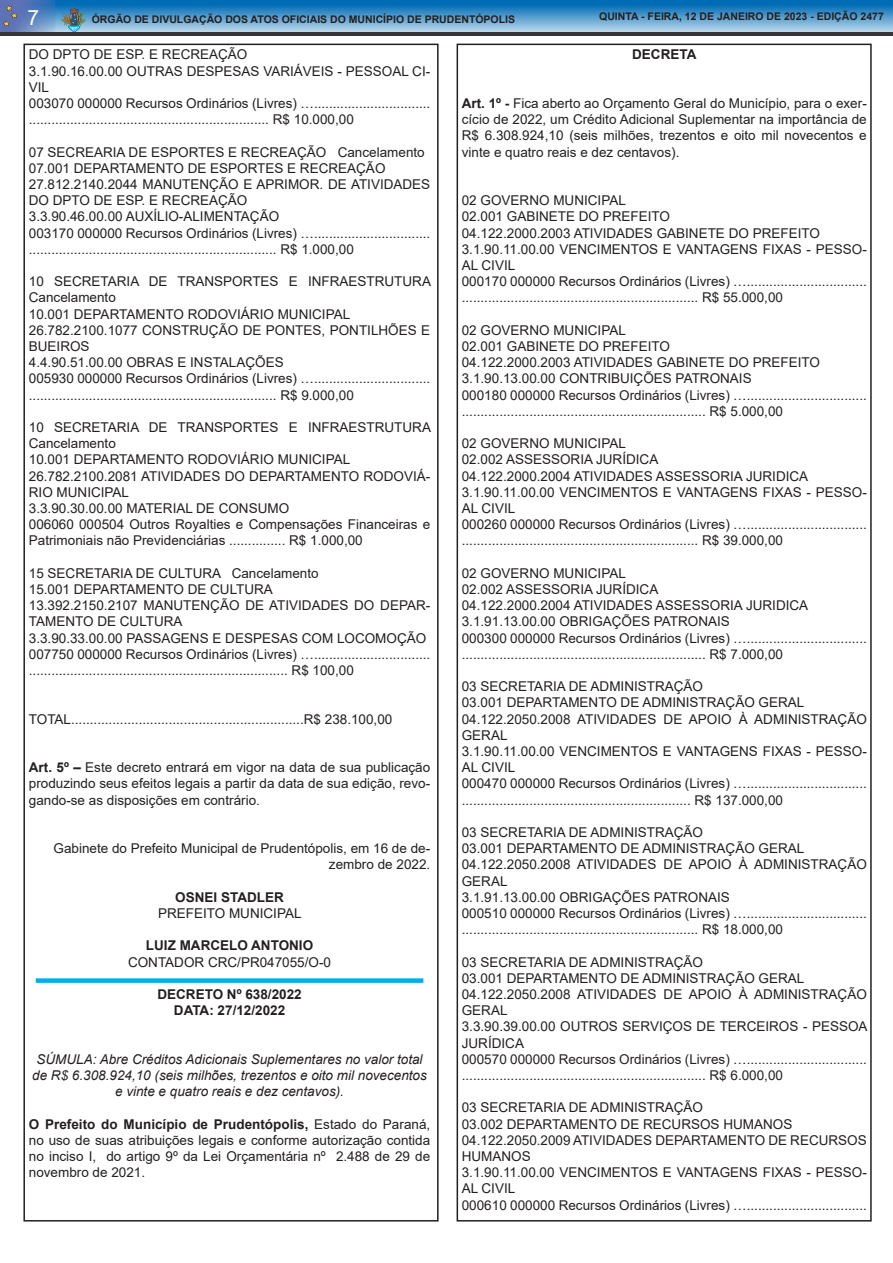
<style>
.page{position:relative;width:893px;height:1263px;background:#fff}
.page>*{position:absolute;margin:0;border:0;box-sizing:border-box;transform-origin:0 0}
.t1{font:21px "Arial";color:#fff}
.t2{font:13.5px/16.2px "Arial";color:#231f20}
.t3{font:italic 13.5px/16.2px "Arial";color:#231f20;text-align:center}
.t4{font:700 13.5px "Arial";color:#231f20}
.t5{font:700 10.5px "Arial";color:#231f20}
.s1{font-weight:700}
</style>
<div class="page">
<img style="left:56px;top:0;width:837px;height:32px">
<img style="left:0;top:0;width:56px;height:32px">
<svg style="left:3px;top:5px;width:15px;height:22px"></svg>
<svg style="left:59px;top:8px;width:27px;height:24px"></svg>
<hr style="left:0;top:32px;width:893px;height:4px;background:#383336">
<div style="left:36px;top:978px;width:387px;height:5px;background:#00aeef"></div>
<h1 class="t1" style="left:28px;top:3px;width:13px">7</h1>
<p class="t5" style="left:92px;top:12px;width:425px">ÓRGÃO DE DIVULGAÇÃO DOS ATOS OFICIAIS DO MUNICÍPIO DE PRUDENTÓPOLIS</p>
<p class="t5" style="left:599px;top:9px;width:286px">QUINTA - FEIRA, 12 DE JANEIRO DE 2023 - EDIÇÃO 2477</p>
<p class="t2" style="left:29px;top:46px;width:220px">DO DPTO DE ESP. E RECREAÇÃO</p>
<p class="t2" style="left:29px;top:63px;width:403px">3.1.90.16.00.00 OUTRAS DESPESAS VARIÁVEIS - PESSOAL CI-<br>VIL</p>
<p class="t2" style="left:29px;top:95px;width:403px">003070 000000 Recursos Ordinários (Livres) …............................... ................................................................ R$ 10.000,00</p>
<p class="t2" style="left:29px;top:144px;width:397px">07 SECREARIA DE ESPORTES E RECREAÇÃO Cancelamento</p>
<p class="t2" style="left:29px;top:160px;width:358px">07.001 DEPARTAMENTO DE ESPORTES E RECREAÇÃO</p>
<p class="t2" style="left:29px;top:176px;width:403px">27.812.2140.2044 MANUTENÇÃO E APRIMOR. DE ATIVIDADES<br>DO DPTO DE ESP. E RECREAÇÃO</p>
<p class="t2" style="left:29px;top:208px;width:252px">3.3.90.46.00.00 AUXÍLIO-ALIMENTAÇÃO</p>
<p class="t2" style="left:29px;top:225px;width:403px">003170 000000 Recursos Ordinários (Livres) …............................... .................................................................. R$ 1.000,00</p>
<p class="t2" style="left:29px;top:273px;width:404px">10 SECRETARIA DE TRANSPORTES E INFRAESTRUTURA<br>Cancelamento</p>
<p class="t2" style="left:29px;top:306px;width:323px">10.001 DEPARTAMENTO RODOVIÁRIO MUNICIPAL</p>
<p class="t2" style="left:29px;top:322px;width:403px">26.782.2100.1077 CONSTRUÇÃO DE PONTES, PONTILHÕES E<br>BUEIROS</p>
<p class="t2" style="left:29px;top:354px;width:256px">4.4.90.51.00.00 OBRAS E INSTALAÇÕES</p>
<p class="t2" style="left:29px;top:370px;width:403px">005930 000000 Recursos Ordinários (Livres) …............................... .................................................................. R$ 9.000,00</p>
<p class="t2" style="left:29px;top:419px;width:404px">10 SECRETARIA DE TRANSPORTES E INFRAESTRUTURA<br>Cancelamento</p>
<p class="t2" style="left:29px;top:451px;width:323px">10.001 DEPARTAMENTO RODOVIÁRIO MUNICIPAL</p>
<p class="t2" style="left:29px;top:468px;width:403px">26.782.2100.2081 ATIVIDADES DO DEPARTAMENTO RODOVIÁ-<br>RIO MUNICIPAL</p>
<p class="t2" style="left:29px;top:500px;width:262px">3.3.90.30.00.00 MATERIAL DE CONSUMO</p>
<p class="t2" style="left:29px;top:516px;width:403px">006060 000504 Outros Royalties e Compensações Financeiras e<br>Patrimoniais não Previdenciárias ............... R$ 1.000,00</p>
<p class="t2" style="left:29px;top:565px;width:291px">15 SECRETARIA DE CULTURA Cancelamento</p>
<p class="t2" style="left:29px;top:581px;width:246px">15.001 DEPARTAMENTO DE CULTURA</p>
<p class="t2" style="left:29px;top:597px;width:403px">13.392.2150.2107 MANUTENÇÃO DE ATIVIDADES DO DEPAR-<br>TAMENTO DE CULTURA</p>
<p class="t2" style="left:29px;top:630px;width:399px">3.3.90.33.00.00 PASSAGENS E DESPESAS COM LOCOMOÇÃO</p>
<p class="t2" style="left:29px;top:646px;width:403px">007750 000000 Recursos Ordinários (Livres) …............................... ..................................................................... R$ 100,00</p>
<p class="t2" style="left:29px;top:711px;width:365px">TOTAL..............................................................R$ 238.100,00</p>
<p class="t2" style="left:29px;top:759px;width:403px;text-align:justify"><span class="s1">Art. 5º –</span> Este decreto entrará em vigor na data de sua publicação produzindo seus efeitos legais a partir da data de sua edição, revo&shy;gando-se as disposições em contrário.</p>
<p class="t2" style="left:54px;top:840px;width:378px;text-align:right">Gabinete do Prefeito Municipal de Prudentópolis, em 16 de de&shy;zembro de 2022.</p>
<p class="t4" style="left:175px;top:887px;width:110px">OSNEI STADLER</p>
<p class="t2" style="left:158px;top:905px;width:145px">PREFEITO MUNICIPAL</p>
<p class="t4" style="left:146px;top:936px;width:169px">LUIZ MARCELO ANTONIO</p>
<p class="t2" style="left:128px;top:954px;width:205px">CONTADOR CRC/PR047055/O-0</p>
<p class="t4" style="left:157px;top:985px;width:146px">DECRETO Nº 638/2022</p>
<p class="t4" style="left:174px;top:1001px;width:113px">DATA: 27/12/2022</p>
<p class="t3" style="left:32px;top:1051px;width:396px">SÚMULA: Abre Créditos Adicionais Suplementares no valor total de R$ 6.308.924,10 (seis milhões, trezentos e oito mil novecentos e vinte e quatro reais e dez centavos).</p>
<p class="t2" style="left:29px;top:1116px;width:403px;text-align:justify"><span class="s1">O Prefeito do Município de Prudentópolis,</span> Estado do Paraná, no uso de suas atribuições legais e conforme autorização contida no inciso I, do artigo 9º da Lei Orçamentária nº 2.488 de 29 de novembro de 2021.</p>
<p class="t4" style="left:632px;top:45px;width:66px">DECRETA</p>
<p class="t2" style="left:462px;top:95px;width:406px;text-align:justify"><span class="s1">Art. 1º -</span> Fica aberto ao Orçamento Geral do Município, para o exer&shy;cício de 2022, um Crédito Adicional Suplementar na importância de R$ 6.308.924,10 (seis milhões, trezentos e oito mil novecentos e vinte e quatro reais e dez centavos).</p>
<p class="t2" style="left:462px;top:192px;width:166px">02 GOVERNO MUNICIPAL</p>
<p class="t2" style="left:462px;top:208px;width:210px">02.001 GABINETE DO PREFEITO</p>
<p class="t2" style="left:462px;top:225px;width:360px">04.122.2000.2003 ATIVIDADES GABINETE DO PREFEITO</p>
<p class="t2" style="left:462px;top:241px;width:406px">3.1.90.11.00.00 VENCIMENTOS E VANTAGENS FIXAS - PESSO-<br>AL CIVIL</p>
<p class="t2" style="left:462px;top:273px;width:407px">000170 000000 Recursos Ordinários (Livres) …................................ ............................................................... R$ 55.000,00</p>
<p class="t2" style="left:462px;top:322px;width:166px">02 GOVERNO MUNICIPAL</p>
<p class="t2" style="left:462px;top:338px;width:210px">02.001 GABINETE DO PREFEITO</p>
<p class="t2" style="left:462px;top:354px;width:360px">04.122.2000.2003 ATIVIDADES GABINETE DO PREFEITO</p>
<p class="t2" style="left:462px;top:370px;width:291px">3.1.90.13.00.00 CONTRIBUIÇÕES PATRONAIS</p>
<p class="t2" style="left:462px;top:387px;width:407px">000180 000000 Recursos Ordinários (Livres) …................................ ................................................................. R$ 5.000,00</p>
<p class="t2" style="left:462px;top:435px;width:166px">02 GOVERNO MUNICIPAL</p>
<p class="t2" style="left:462px;top:451px;width:198px">02.002 ASSESSORIA JURÍDICA</p>
<p class="t2" style="left:462px;top:468px;width:348px">04.122.2000.2004 ATIVIDADES ASSESSORIA JURIDICA</p>
<p class="t2" style="left:462px;top:484px;width:406px">3.1.90.11.00.00 VENCIMENTOS E VANTAGENS FIXAS - PESSO-<br>AL CIVIL</p>
<p class="t2" style="left:462px;top:516px;width:407px">000260 000000 Recursos Ordinários (Livres) …................................ ............................................................... R$ 39.000,00</p>
<p class="t2" style="left:462px;top:565px;width:166px">02 GOVERNO MUNICIPAL</p>
<p class="t2" style="left:462px;top:581px;width:198px">02.002 ASSESSORIA JURÍDICA</p>
<p class="t2" style="left:462px;top:597px;width:348px">04.122.2000.2004 ATIVIDADES ASSESSORIA JURIDICA</p>
<p class="t2" style="left:462px;top:613px;width:270px">3.1.91.13.00.00 OBRIGAÇÕES PATRONAIS</p>
<p class="t2" style="left:462px;top:630px;width:407px">000300 000000 Recursos Ordinários (Livres) …................................ ................................................................. R$ 7.000,00</p>
<p class="t2" style="left:462px;top:678px;width:243px">03 SECRETARIA DE ADMINISTRAÇÃO</p>
<p class="t2" style="left:462px;top:694px;width:344px">03.001 DEPARTAMENTO DE ADMINISTRAÇÃO GERAL</p>
<p class="t2" style="left:462px;top:711px;width:407px">04.122.2050.2008 ATIVIDADES DE APOIO À ADMINISTRAÇÃO<br>GERAL</p>
<p class="t2" style="left:462px;top:743px;width:406px">3.1.90.11.00.00 VENCIMENTOS E VANTAGENS FIXAS - PESSO-<br>AL CIVIL</p>
<p class="t2" style="left:462px;top:775px;width:407px">000470 000000 Recursos Ordinários (Livres) …................................ ............................................................. R$ 137.000,00</p>
<p class="t2" style="left:462px;top:824px;width:243px">03 SECRETARIA DE ADMINISTRAÇÃO</p>
<p class="t2" style="left:462px;top:840px;width:344px">03.001 DEPARTAMENTO DE ADMINISTRAÇÃO GERAL</p>
<p class="t2" style="left:462px;top:856px;width:407px">04.122.2050.2008 ATIVIDADES DE APOIO À ADMINISTRAÇÃO<br>GERAL</p>
<p class="t2" style="left:462px;top:889px;width:270px">3.1.91.13.00.00 OBRIGAÇÕES PATRONAIS</p>
<p class="t2" style="left:462px;top:905px;width:407px">000510 000000 Recursos Ordinários (Livres) …................................ ............................................................... R$ 18.000,00</p>
<p class="t2" style="left:462px;top:954px;width:243px">03 SECRETARIA DE ADMINISTRAÇÃO</p>
<p class="t2" style="left:462px;top:970px;width:344px">03.001 DEPARTAMENTO DE ADMINISTRAÇÃO GERAL</p>
<p class="t2" style="left:462px;top:986px;width:407px">04.122.2050.2008 ATIVIDADES DE APOIO À ADMINISTRAÇÃO<br>GERAL</p>
<p class="t2" style="left:462px;top:1018px;width:407px">3.3.90.39.00.00 OUTROS SERVIÇOS DE TERCEIROS - PESSOA<br>JURÍDICA</p>
<p class="t2" style="left:462px;top:1051px;width:407px">000570 000000 Recursos Ordinários (Livres) …................................ ................................................................. R$ 6.000,00</p>
<p class="t2" style="left:462px;top:1099px;width:243px">03 SECRETARIA DE ADMINISTRAÇÃO</p>
<p class="t2" style="left:462px;top:1116px;width:332px">03.002 DEPARTAMENTO DE RECURSOS HUMANOS</p>
<p class="t2" style="left:462px;top:1132px;width:406px">04.122.2050.2009 ATIVIDADES DEPARTAMENTO DE RECURSOS<br>HUMANOS</p>
<p class="t2" style="left:462px;top:1164px;width:406px">3.1.90.11.00.00 VENCIMENTOS E VANTAGENS FIXAS - PESSO-<br>AL CIVIL</p>
<p class="t2" style="left:462px;top:1197px;width:407px">000610 000000 Recursos Ordinários (Livres) …................................</p>
</div>
